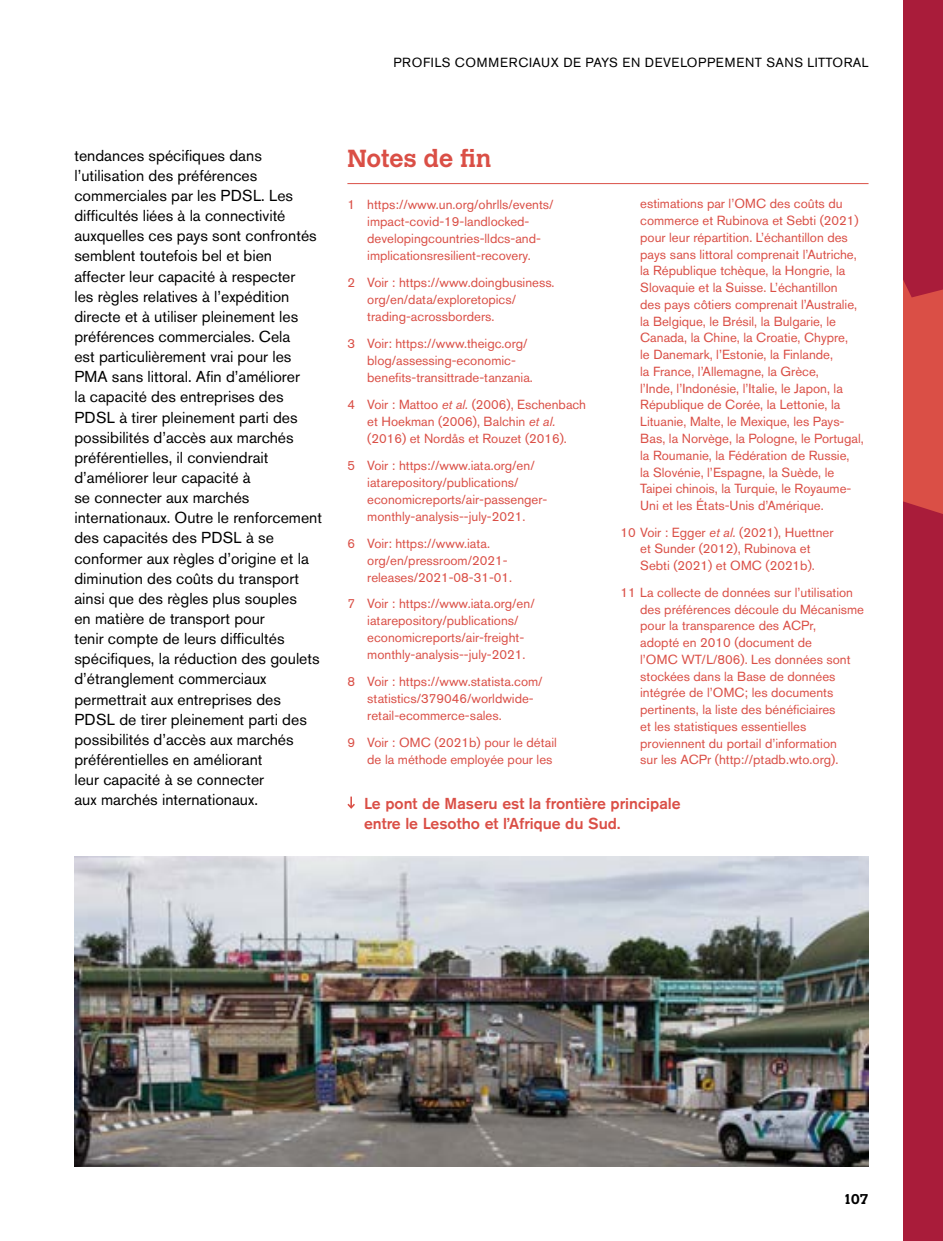
<style>
.page{position:relative;width:943px;height:1241px;background:#fff}
.page>*{position:absolute;margin:0;border:0;box-sizing:border-box;transform-origin:0 0}
.t1{font:700 24.5px "Calvert MT Std";letter-spacing:-.005em;color:#da4f46}
.t2{font:15.75px/20.1px "Akzidenz Grotesk BE";color:#000}
.t3{font:500 15.75px/20.1px "Akzidenz Grotesk BE";color:#da4f46}
.t4{font:700 14px "Calvert MT Std";color:#000}
.t5{font:13.12px/16.8px "Akzidenz Grotesk BE";color:#da4f46}
.t6{font:13.12px "Akzidenz Grotesk BE";letter-spacing:.05em;color:#000}
.s1{font-style:italic}
</style>
<div class="page">
<div style="left:903px;top:0;width:40px;height:1240px;background:#a91c3a"></div>
<svg style="left:903px;top:280px;width:40px;height:234px;background:#d64a45"></svg>
<hr style="left:347px;top:183px;width:521px;height:1px;background:#da4f46">
<img style="left:74px;top:856px;width:794px;height:310px">
<svg style="left:347px;top:796px;width:8px;height:12px"></svg>
<p class="t6" style="left:393px;top:55px;width:476px">PROFILS COMMERCIAUX DE PAYS EN DEVELOPPEMENT SANS LITTORAL</p>
<p class="t2" style="left:74px;top:145px;width:249px">tendances spécifiques dans l’utilisation des préférences commerciales par les PDSL. Les difficultés liées à la connectivité auxquelles ces pays sont confrontés semblent toutefois bel et bien affecter leur capacité à respecter<br>les règles relatives à l’expédition directe et à utiliser pleinement les préférences commerciales. Cela<br>est particulièrement vrai pour les<br>PMA sans littoral. Afin d’améliorer<br>la capacité des entreprises des<br>PDSL à tirer pleinement parti des possibilités d’accès aux marchés préférentielles, il conviendrait d’améliorer leur capacité à<br>se connecter aux marchés internationaux. Outre le renforcement des capacités des PDSL à se conformer aux règles d’origine et la diminution des coûts du transport ainsi que des règles plus souples<br>en matière de transport pour<br>tenir compte de leurs difficultés spécifiques, la réduction des goulets d’étranglement commerciaux permettrait aux entreprises des<br>PDSL de tirer pleinement parti des possibilités d’accès aux marchés préférentielles en améliorant<br>leur capacité à se connecter<br>aux marchés internationaux.</p>
<h1 class="t1" style="left:347px;top:143px;width:145px">Notes de fin</h1>
<p class="t5" style="left:640px;top:195px;width:225px">estimations par l’OMC des coûts du commerce et Rubinova et Sebti (2021) pour leur répartition. L’échantillon des pays sans littoral comprenait l’Autriche, la République tchèque, la Hongrie, la Slovaquie et la Suisse. L’échantillon<br>des pays côtiers comprenait l’Australie, la Belgique, le Brésil, la Bulgarie, le Canada, la Chine, la Croatie, Chypre,<br>le Danemark, l’Estonie, la Finlande,<br>la France, l’Allemagne, la Grèce,<br>l’Inde, l’Indonésie, l’Italie, le Japon, la République de Corée, la Lettonie, la Lituanie, Malte, le Mexique, les Pays-Bas, la Norvège, la Pologne, le Portugal, la Roumanie, la Fédération de Russie,<br>la Slovénie, l’Espagne, la Suède, le Taipei chinois, la Turquie, le Royaume-Uni et les États-Unis d’Amérique.</p>
<p class="t5" style="left:620px;top:523px;width:215px;text-align:center">10 Voir : Egger <span class="s1">et al.</span> (2021), Huettner et Sunder (2012), Rubinova et<br>Sebti (2021) et OMC (2021b).</p>
<p class="t5" style="left:640px;top:583px;width:225px;text-indent:-20px">11 La collecte de données sur l’utilisation des préférences découle du Mécanisme pour la transparence des ACPr,<br>adopté en 2010 (document de<br>l’OMC WT/L/806). Les données sont stockées dans la Base de données intégrée de l’OMC; les documents pertinents, la liste des bénéficiaires<br>et les statistiques essentielles proviennent du portail d’information<br>sur les ACPr (http://ptadb.wto.org).</p>
<p class="t3" style="left:364px;top:792px;width:318px">Le pont de Maseru est la frontière principale entre le Lesotho et l’Afrique du Sud.</p>
<p class="t5" style="left:347px;top:196px;width:208px;text-align:center">1 https://www.un.org/ohrlls/events/ impact-covid-19-landlocked&shy;developingcountries-lldcs-and&shy;implicationsresilient-recovery.</p>
<p class="t5" style="left:367px;top:274px;width:189px;text-indent:-20px">2 Voir : https://www.doingbusiness. org/en/data/exploretopics/ trading-acrossborders.</p>
<p class="t5" style="left:367px;top:334px;width:167px;text-indent:-20px">3 Voir: https://www.theigc.org/ blog/assessing-economic&shy;benefits-transittrade-tanzania.</p>
<p class="t5" style="left:367px;top:395px;width:220px;text-indent:-20px">4 Voir : Mattoo <span class="s1">et al.</span> (2006), Eschenbach et Hoekman (2006), Balchin <span class="s1">et al. </span>(2016) et Nordås et Rouzet (2016).</p>
<p class="t5" style="left:367px;top:456px;width:182px;text-indent:-20px">5 Voir : https://www.iata.org/en/ iatarepository/publications/ economicreports/air-passenger&shy;monthly-analysis--july-2021.</p>
<p class="t5" style="left:367px;top:534px;width:146px;text-indent:-20px">6 Voir: https://www.iata. org/en/pressroom/2021- releases/2021-08-31-01.</p>
<p class="t5" style="left:367px;top:595px;width:169px;text-indent:-20px">7 Voir : https://www.iata.org/en/ iatarepository/publications/ economicreports/air-freight&shy;monthly-analysis--july-2021.</p>
<p class="t5" style="left:367px;top:673px;width:177px;text-indent:-20px">8 Voir : https://www.statista.com/ statistics/379046/worldwide&shy;retail-ecommerce-sales.</p>
<p class="t5" style="left:367px;top:734px;width:191px;text-indent:-20px">9 Voir : OMC (2021b) pour le détail de la méthode employée pour les</p>
<p class="t4" style="left:843px;top:1189px;width:27px">107</p>
</div>
